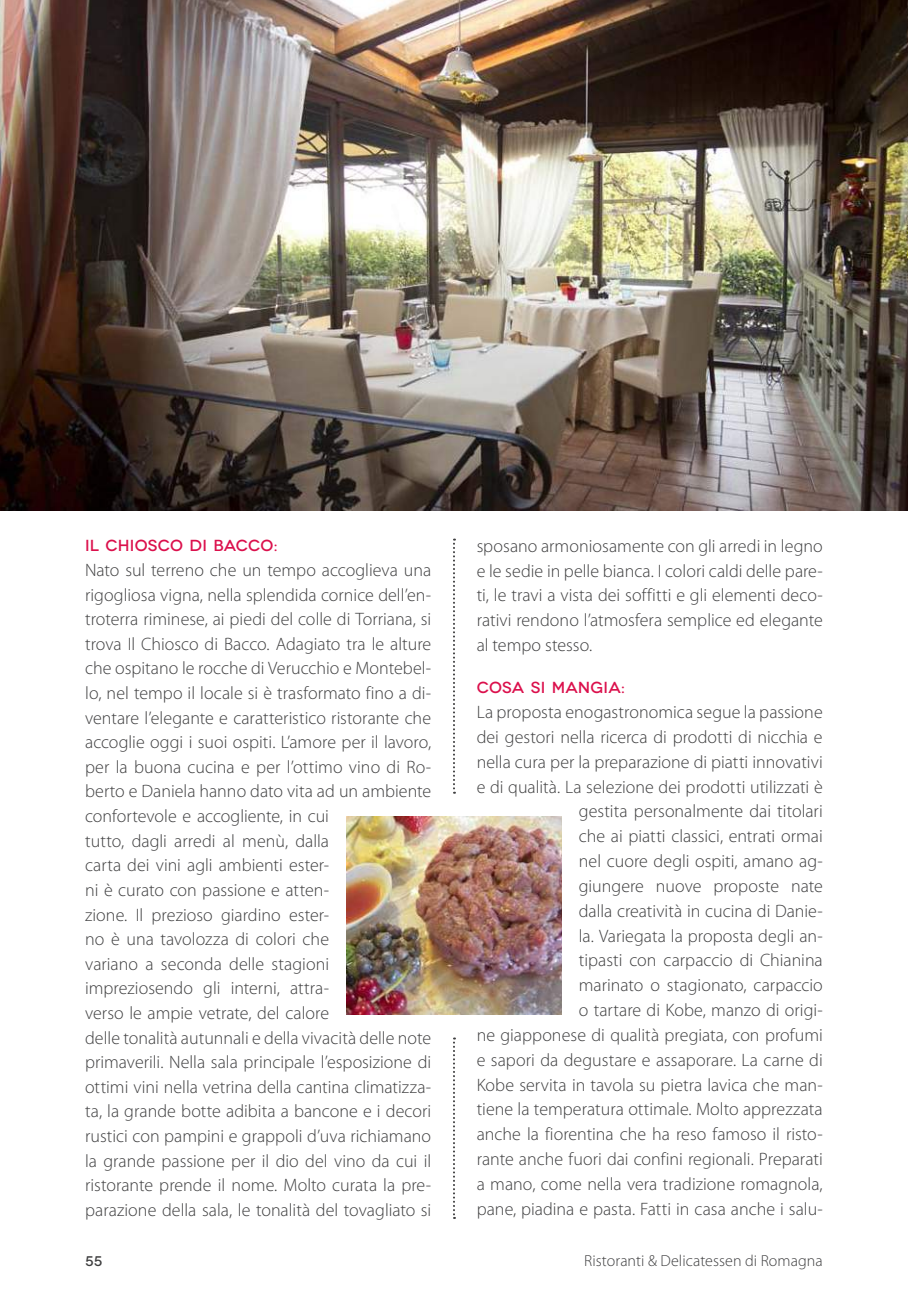
<style>
.page{position:relative;width:908px;height:1304px;background:#fff}
.page>*{position:absolute;margin:0;border:0;box-sizing:border-box;transform-origin:0 0}
.t1{font:300 18px/24.6px "Myriad Pro";color:#3e3e3f;text-align:justify}
.t2{font:300 16px "Myriad Pro";letter-spacing:.005em;color:#3e3e3f}
.t3{font:500 16px "Novecentowide";letter-spacing:.01em;color:#db104c}
.t4{font:500 14px "Novecentowide";color:#3e3e3f}
</style>
<div class="page">
<img style="left:346px;top:817px;width:215px;height:198px">
<svg style="left:453px;top:539px;width:2px;height:255px"></svg>
<svg style="left:453px;top:1037px;width:2px;height:182px"></svg>
<img style="left:0;top:0;width:907px;height:510px">
<p class="t3" style="left:85px;top:536px;width:194px">IL CHIOSCO DI BACCO:</p>
<p class="t1" style="left:85px;top:558px;width:347px;text-align:left">Nato sul terreno che un tempo accoglieva una rigogliosa vigna, nella splendida cornice dell’en&shy;troterra riminese, ai piedi del colle di Torriana, si trova Il Chiosco di Bacco. Adagiato tra le alture che ospitano le rocche di Verucchio e Montebel&shy;lo, nel tempo il locale si è trasformato fino a di&shy;ventare l’elegante e caratteristico ristorante che accoglie oggi i suoi ospiti. L’amore per il lavoro, per la buona cucina e per l’ottimo vino di Ro&shy;berto e Daniela hanno dato vita ad un ambiente confortevole e accogliente, in cui<br>tutto, dagli arredi al menù, dalla<br>carta dei vini agli ambienti ester-<br>ni è curato con passione e atten-<br>zione. Il prezioso giardino ester-<br>no è una tavolozza di colori che<br>variano a seconda delle stagioni impreziosendo gli interni, attra-<br>verso le ampie vetrate, del calore<br>delle tonalità autunnali e della vivacità delle note primaverili. Nella sala principale l’esposizione di ottimi vini nella vetrina della cantina climatizza&shy;ta, la grande botte adibita a bancone e i decori rustici con pampini e grappoli d’uva richiamano la grande passione per il dio del vino da cui il ristorante prende il nome. Molto curata la pre&shy;parazione della sala, le tonalità del tovagliato si</p>
<p class="t1" style="left:476px;top:534px;width:347px">sposano armoniosamente con gli arredi in legno e le sedie in pelle bianca. I colori caldi delle pare&shy;ti, le travi a vista dei soffitti e gli elementi deco&shy;rativi rendono l’atmosfera semplice ed elegante al tempo stesso.</p>
<p class="t3" style="left:476px;top:678px;width:150px">COSA SI MANGIA:</p>
<p class="t1" style="left:476px;top:699px;width:347px;text-align:right">La proposta enogastronomica segue la passione dei gestori nella ricerca di prodotti di nicchia e nella cura per la preparazione di piatti innovativi e di qualità. La selezione dei prodotti utilizzati è gestita personalmente dai titolari<br>che ai piatti classici, entrati ormai<br>nel cuore degli ospiti, amano ag-<br>giungere nuove proposte nate<br>dalla creatività in cucina di Danie-<br>la. Variegata la proposta degli an-<br>tipasti con carpaccio di Chianina<br>marinato o stagionato, carpaccio<br>o tartare di Kobe, manzo di origi-<br>ne giapponese di qualità pregiata, con profumi e sapori da degustare e assaporare. La carne di Kobe servita in tavola su pietra lavica che man&shy;tiene la temperatura ottimale. Molto apprezzata anche la fiorentina che ha reso famoso il risto&shy;rante anche fuori dai confini regionali. Preparati a mano, come nella vera tradizione romagnola, pane, piadina e pasta. Fatti in casa anche i salu-</p>
<p class="t4" style="left:85px;top:1252px;width:19px">55</p>
<p class="t2" style="left:584px;top:1251px;width:240px">Ristoranti &amp; Delicatessen di Romagna</p>
</div>
